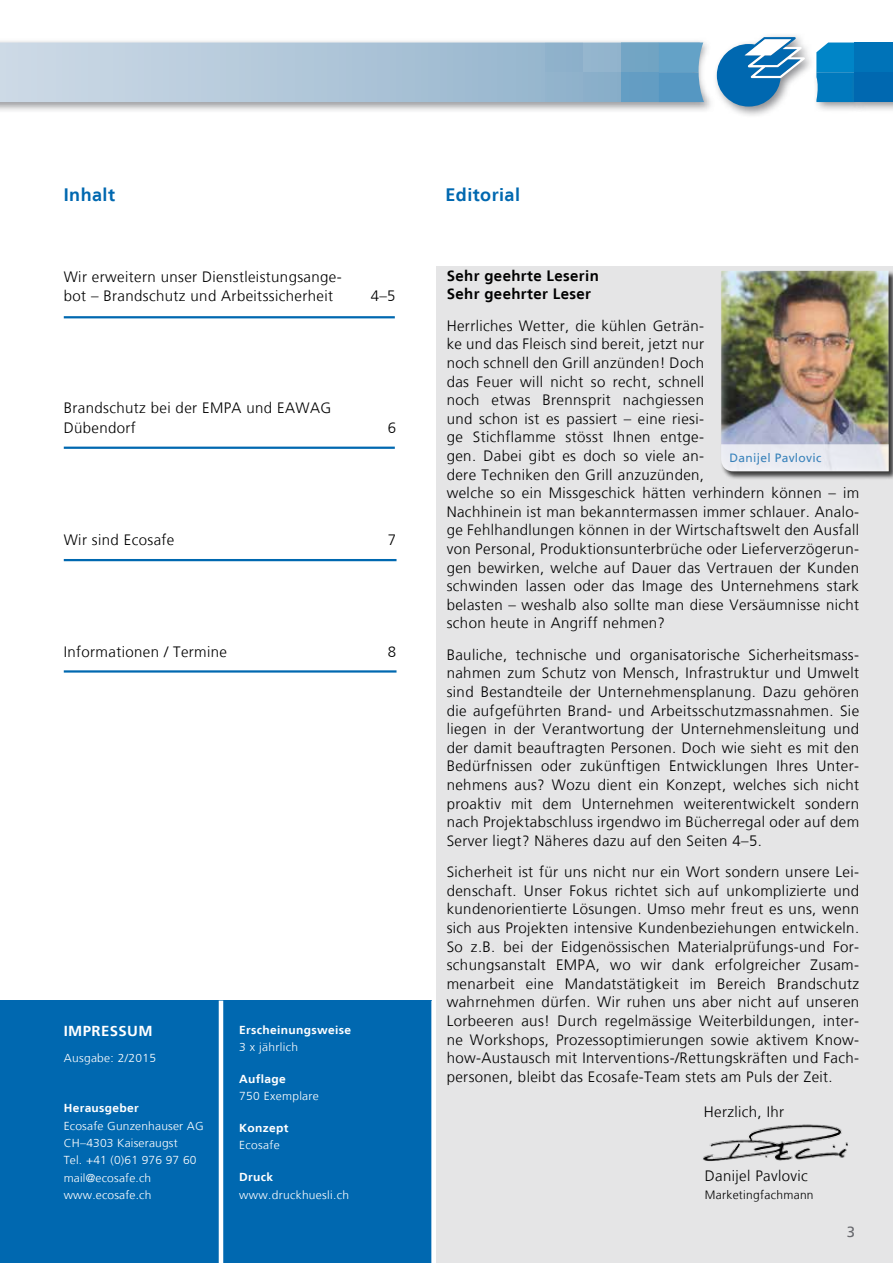
<style>
.page{position:relative;width:893px;height:1263px;background:#fff}
.page>*{position:absolute;margin:0;border:0;box-sizing:border-box;transform-origin:0 0}
.t1{font:700 18px "Frutiger LT";letter-spacing:.025em;color:#0068b0}
.t2{font:300 15px/18.6px "Frutiger LT";letter-spacing:.025em;color:#000}
.t3{font:700 15px/18.3px "Frutiger LT";letter-spacing:.025em;color:#000}
.t4{font:15px "Frutiger LT";color:#68696e}
.t5{font:700 14.4px "Frutiger LT";letter-spacing:.025em;color:#fff;scale:1.04 1}
.t6{font:300 12px "Frutiger LT";letter-spacing:.025em;color:#000}
.t7{font:12px "Frutiger LT";letter-spacing:.025em;color:#0068b0}
.t8{font:300 11.55px/17.4px "Frutiger LT";letter-spacing:.015em;color:#fff;scale:1.04 1}
.t9{font:700 11.55px "Frutiger LT";letter-spacing:.025em;color:#fff;scale:1.04 1}
</style>
<div class="page">
<div style="left:436px;top:266px;width:457px;height:997px;background:#e5e5e6"></div>
<div style="left:0;top:1000px;width:431px;height:263px;background:#0068b0"></div>
<div style="left:0;top:38px;width:715px;height:76px;background:#68696e;opacity:.75"></div>
<div style="left:712px;top:33px;width:104px;height:85px;background:#68696e;opacity:.75"></div>
<svg style="left:717px;top:37px;width:88px;height:70px"></svg>
<svg style="left:0;top:43px;width:704px;height:59px;background:#a9c3d7"></svg>
<div style="left:583px;top:72px;width:38px;height:30px;background:#89afc9"></div>
<div style="left:621px;top:72px;width:38px;height:30px;background:#649dc3"></div>
<div style="left:813px;top:67px;width:54px;height:47px;background:#68696e;opacity:.75"></div>
<svg style="left:816px;top:43px;width:39px;height:59px;background:#0c84c4"></svg>
<div style="left:850px;top:67px;width:43px;height:47px;background:#68696e;opacity:.75"></div>
<div style="left:855px;top:72px;width:38px;height:30px;background:#0068b0"></div>
<div style="left:855px;top:43px;width:38px;height:29px;background:#0073b8"></div>
<div style="left:721px;top:270px;width:172px;height:210px;background:#000;opacity:.75"></div>
<div style="left:720px;top:270px;width:170px;height:202px;background:#fff;opacity:.75"></div>
<hr style="left:219px;top:1000px;width:4px;height:263px;background:#fff">
<svg style="left:721px;top:444px;width:168px;height:27px"></svg>
<hr style="left:64px;top:447px;width:331px;height:2px;background:#0068b0">
<hr style="left:64px;top:559px;width:332px;height:2px;background:#0068b0">
<hr style="left:64px;top:316px;width:331px;height:2px;background:#0068b0">
<img style="left:703px;top:1124px;width:145px;height:37px">
<hr style="left:64px;top:670px;width:332px;height:3px;background:#0068b0">
<p class="t1" style="left:64px;top:185px;width:53px">Inhalt</p>
<p class="t1" style="left:445px;top:185px;width:76px">Editorial</p>
<p class="t2" style="left:64px;top:267px;width:279px;line-height:19.5px">Wir erweitern unser Dienstleistungsange&shy;bot – Brandschutz und Arbeitssicherheit</p>
<p class="t2" style="left:371px;top:287px;width:26px">4–5</p>
<p class="t2" style="left:64px;top:399px;width:269px;line-height:19.5px">Brandschutz bei der EMPA und EAWAG<br>Dübendorf</p>
<p class="t2" style="left:388px;top:419px;width:10px">6</p>
<p class="t2" style="left:64px;top:531px;width:112px">Wir sind Ecosafe</p>
<p class="t2" style="left:388px;top:531px;width:10px">7</p>
<p class="t2" style="left:64px;top:643px;width:165px">Informationen / Termine</p>
<p class="t2" style="left:388px;top:643px;width:10px">8</p>
<p class="t5" style="left:64px;top:1022px;width:87px">IMPRESSUM</p>
<p class="t8" style="left:64px;top:1049px;width:90px">Ausgabe: 2/2015</p>
<p class="t9" style="left:64px;top:1101px;width:74px">Herausgeber</p>
<p class="t8" style="left:64px;top:1117px;width:136px">Ecosafe Gunzenhauser AG<br>CH–4303 Kaiseraugst<br>Tel. +41 (0)61 976 97 60 mail@ecosafe.ch www.ecosafe.ch</p>
<p class="t9" style="left:239px;top:1023px;width:109px">Erscheinungsweise</p>
<p class="t8" style="left:239px;top:1038px;width:58px">3 x jährlich</p>
<p class="t9" style="left:239px;top:1072px;width:46px">Auflage</p>
<p class="t8" style="left:239px;top:1087px;width:78px">750 Exemplare</p>
<p class="t9" style="left:239px;top:1121px;width:49px">Konzept</p>
<p class="t8" style="left:239px;top:1137px;width:40px">Ecosafe</p>
<p class="t9" style="left:239px;top:1170px;width:34px">Druck</p>
<p class="t8" style="left:239px;top:1186px;width:107px">www.druckhuesli.ch</p>
<p class="t3" style="left:447px;top:267px;width:154px">Sehr geehrte Leserin<br>Sehr geehrter Leser</p>
<p class="t2" style="left:447px;top:316px;width:414px">Herrliches Wetter, die kühlen Geträn-<br>ke und das Fleisch sind bereit, jetzt nur<br>noch schnell den Grill anzünden! Doch<br>das Feuer will nicht so recht, schnell<br>noch etwas Brennsprit nachgiessen<br>und schon ist es passiert – eine riesi-<br>ge Stichflamme stösst Ihnen entge-<br>gen. Dabei gibt es doch so viele an-<br>dere Techniken den Grill anzuzünden,<br>welche so ein Missgeschick hätten verhindern können – im Nachhinein ist man bekanntermassen immer schlauer. Analo&shy;ge Fehlhandlungen können in der Wirtschaftswelt den Ausfall von Personal, Produktionsunterbrüche oder Lieferverzögerun&shy;gen bewirken, welche auf Dauer das Vertrauen der Kunden schwinden lassen oder das Image des Unternehmens stark belasten – weshalb also sollte man diese Versäumnisse nicht schon heute in Angriff nehmen?</p>
<p class="t2" style="left:447px;top:645px;width:414px;text-align:justify">Bauliche, technische und organisatorische Sicherheitsmass&shy;nahmen zum Schutz von Mensch, Infrastruktur und Umwelt sind Bestandteile der Unternehmensplanung. Dazu gehören die aufgeführten Brand- und Arbeitsschutzmassnahmen. Sie liegen in der Verantwortung der Unternehmensleitung und der damit beauftragten Personen. Doch wie sieht es mit den Bedürfnissen oder zukünftigen Entwicklungen Ihres Unter&shy;nehmens aus? Wozu dient ein Konzept, welches sich nicht proaktiv mit dem Unternehmen weiterentwickelt sondern nach Projektabschluss irgendwo im Bücherregal oder auf dem Server liegt? Näheres dazu auf den Seiten 4–5.</p>
<p class="t2" style="left:447px;top:863px;width:414px;text-align:justify">Sicherheit ist für uns nicht nur ein Wort sondern unsere Lei&shy;denschaft. Unser Fokus richtet sich auf unkomplizierte und kundenorientierte Lösungen. Umso mehr freut es uns, wenn sich aus Projekten intensive Kundenbeziehungen entwickeln.<br>So z.B. bei der Eidgenössischen Materialprüfungs-und For&shy;schungsanstalt EMPA, wo wir dank erfolgreicher Zusam&shy;menarbeit eine Mandatstätigkeit im Bereich Brandschutz wahrnehmen dürfen. Wir ruhen uns aber nicht auf unseren Lorbeeren aus! Durch regelmässige Weiterbildungen, inter&shy;ne Workshops, Prozessoptimierungen sowie aktivem Know&shy;how-Austausch mit Interventions-/Rettungskräften und Fach&shy;personen, bleibt das Ecosafe-Team stets am Puls der Zeit.</p>
<p class="t7" style="left:730px;top:451px;width:93px">Danijel Pavlovic</p>
<p class="t2" style="left:704px;top:1103px;width:82px">Herzlich, Ihr</p>
<p class="t2" style="left:705px;top:1167px;width:105px">Danijel Pavlovic</p>
<p class="t6" style="left:705px;top:1188px;width:110px">Marketingfachmann</p>
<p class="t4" style="left:847px;top:1223px;width:10px">3</p>
</div>
